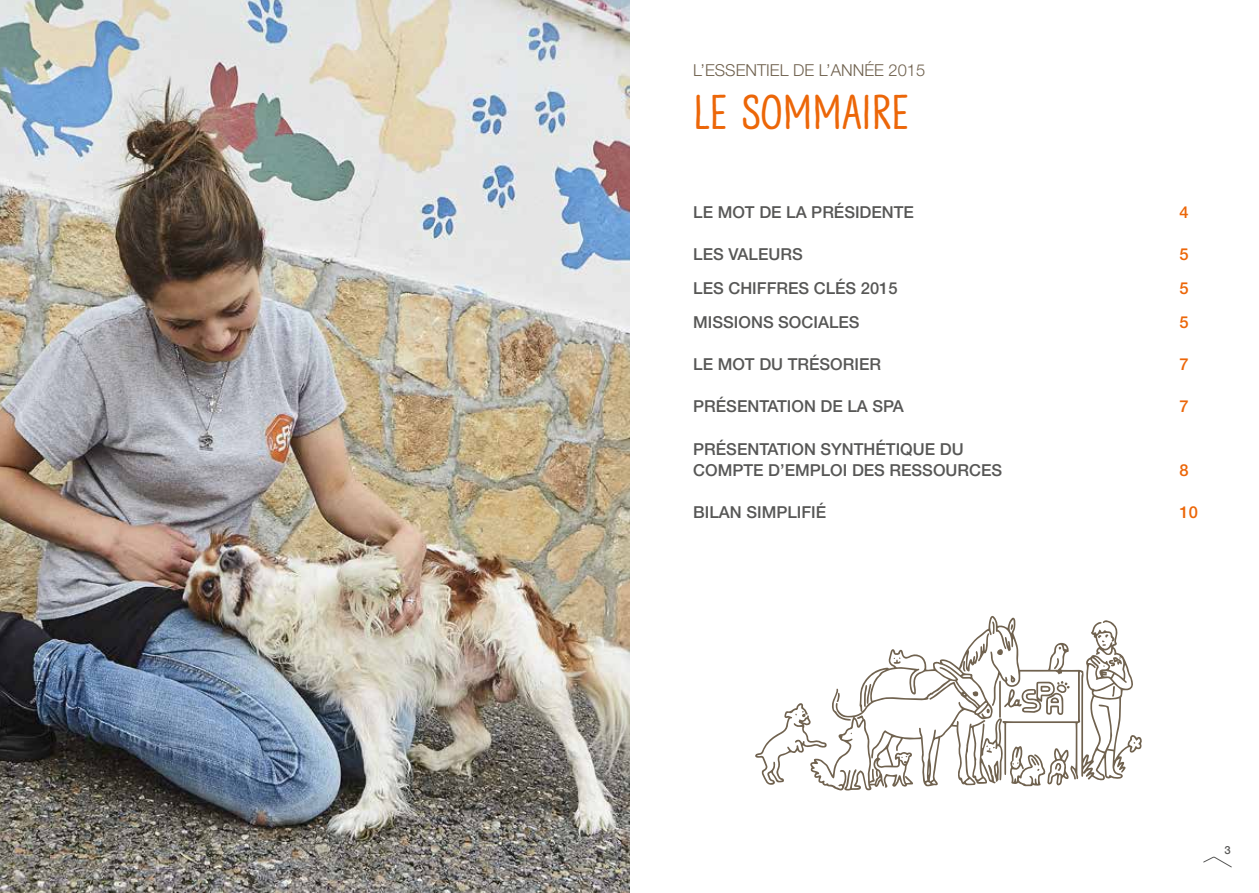
<style>
.page{position:relative;width:1259px;height:893px;background:#fff}
.page>*{position:absolute;margin:0;border:0;box-sizing:border-box;transform-origin:0 0}
.t1{font:700 49.5px "Adopte";color:#ec6608}
.t2{font:500 16.5px/21px "Helvetica Neue LT Std";color:#575756}
.t3{font:300 16.5px "Helvetica Neue LT Std";color:#70624f}
.t4{font:500 16.5px "Helvetica Neue LT Std";color:#ec6608}
.t5{font:500 11.25px "Helvetica Neue LT Std";color:#575756}
</style>
<div class="page">
<svg style="left:1203px;top:856px;width:29px;height:12px"></svg>
<img style="left:0;top:0;width:629px;height:893px">
<svg style="left:823px;top:616px;width:319px;height:175px"></svg>
<svg style="left:993px;top:760px;width:6px;height:22px"></svg>
<svg style="left:963px;top:661px;width:2px;height:11px"></svg>
<svg style="left:1098px;top:634px;width:10px;height:12px"></svg>
<svg style="left:986px;top:745px;width:9px;height:8px"></svg>
<svg style="left:755px;top:688px;width:97px;height:97px"></svg>
<svg style="left:972px;top:691px;width:6px;height:5px"></svg>
<svg style="left:893px;top:657px;width:8px;height:7px"></svg>
<svg style="left:1112px;top:686px;width:3px;height:11px"></svg>
<svg style="left:864px;top:684px;width:7px;height:23px"></svg>
<svg style="left:1054px;top:658px;width:5px;height:11px"></svg>
<svg style="left:1103px;top:657px;width:19px;height:10px"></svg>
<svg style="left:986px;top:709px;width:3px;height:4px"></svg>
<svg style="left:901px;top:756px;width:6px;height:2px"></svg>
<svg style="left:978px;top:621px;width:35px;height:40px"></svg>
<svg style="left:1009px;top:745px;width:60px;height:41px"></svg>
<svg style="left:999px;top:675px;width:70px;height:43px"></svg>
<p class="t3" style="left:693px;top:60px;width:233px">L’ESSENTIEL DE L’ANNÉE 2015</p>
<h1 class="t1" style="left:693px;top:85px;width:216px">LE SOMMAIRE</h1>
<p class="t2" style="left:693px;top:201px;width:222px">LE MOT DE LA PRÉSIDENTE</p>
<p class="t4" style="left:1179px;top:202px;width:11px">4</p>
<p class="t2" style="left:693px;top:244px;width:111px">LES VALEURS</p>
<p class="t4" style="left:1179px;top:245px;width:11px">5</p>
<p class="t2" style="left:693px;top:277px;width:206px">LES CHIFFRES CLÉS 2015</p>
<p class="t4" style="left:1179px;top:278px;width:11px">5</p>
<p class="t2" style="left:693px;top:311px;width:168px">MISSIONS SOCIALES</p>
<p class="t4" style="left:1179px;top:312px;width:11px">5</p>
<p class="t2" style="left:693px;top:354px;width:189px">LE MOT DU TRÉSORIER</p>
<p class="t4" style="left:1179px;top:354px;width:11px">7</p>
<p class="t2" style="left:693px;top:396px;width:212px">PRÉSENTATION DE LA SPA</p>
<p class="t4" style="left:1179px;top:397px;width:11px">7</p>
<p class="t2" style="left:693px;top:438px;width:310px">PRÉSENTATION SYNTHÉTIQUE DU<br>COMPTE D’EMPLOI DES RESSOURCES</p>
<p class="t4" style="left:1179px;top:460px;width:11px">8</p>
<p class="t2" style="left:693px;top:501px;width:134px">BILAN SIMPLIFIÉ</p>
<p class="t4" style="left:1179px;top:502px;width:20px">10</p>
<p class="t5" style="left:1224px;top:843px;width:8px">3</p>
</div>
